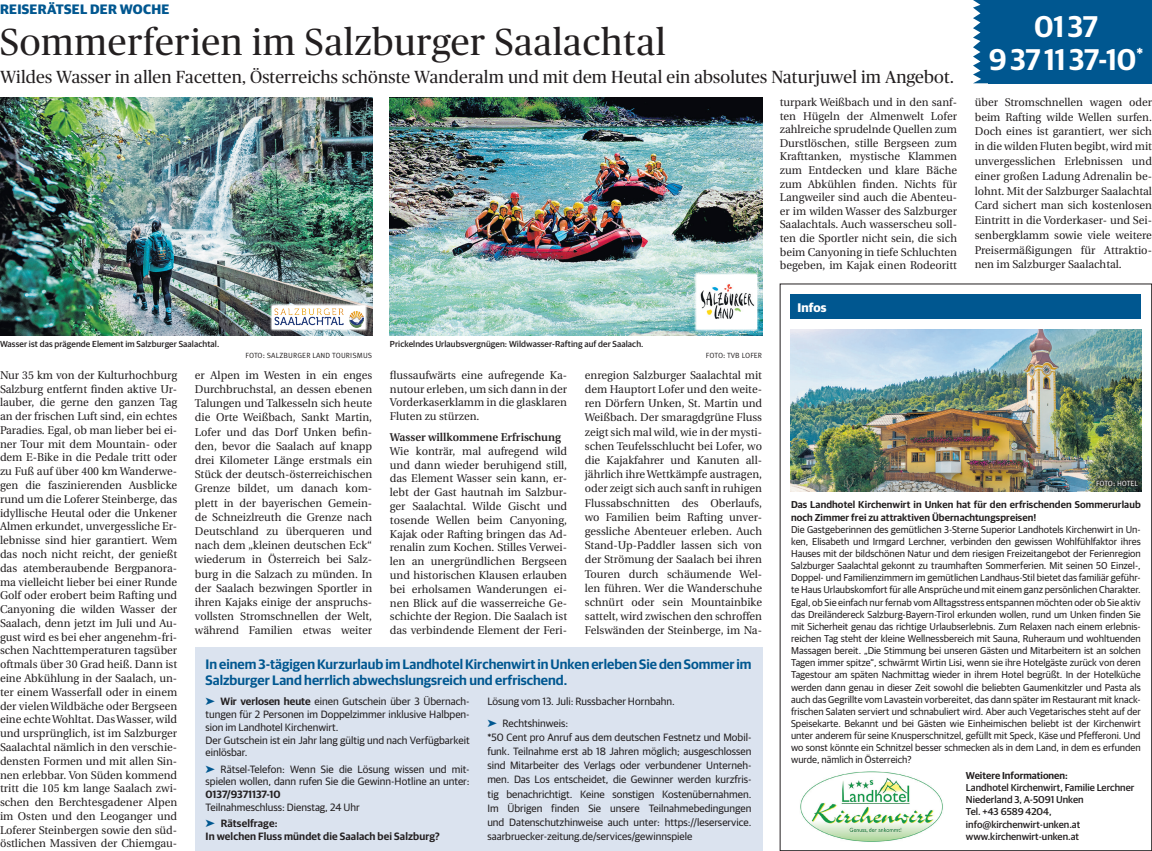
<style>
.page{position:relative;width:1152px;height:851px;background:#fff}
.page>*{position:absolute;margin:0;border:0;box-sizing:border-box;transform-origin:0 0}
.t1{font:37.5px "Publico";letter-spacing:.02em;color:#231f20}
.t2{font:600 30px/33.8px "Gdn Sans";color:#fff;text-align:center}
.t3{font:17.5px "Publico";letter-spacing:.01em;color:#231f20}
.t4{font:600 13.75px/16.5px "Gdn Sans";color:#005790}
.t5{font:700 13.75px "Gdn Sans";letter-spacing:.02em;color:#005790}
.t6{font:700 12.5px "Gdn Sans";letter-spacing:.01em;color:#fff}
.t7{font:11.25px/13.8px "Utopia";color:#231f20;text-align:justify}
.t8{font:600 11.25px "Utopia";color:#231f20}
.t9{font:10.62px/14.2px "Gdn Sans";color:#231f20}
.t10{font:600 10.62px "Gdn Sans";letter-spacing:.01em;color:#231f20}
.t11{font:10px/12.1px "Gdn Sans";color:#231f20;text-align:justify}
.t12{font:600 10px/12.1px "Gdn Sans";letter-spacing:.01em;color:#231f20}
.t13{font:500 10px/12.1px "Gdn Sans";color:#231f20}
.t14{font:500 8.75px "Gdn Sans";letter-spacing:.01em;color:#231f20}
.t15{font:7.5px "Meta OT Norm";letter-spacing:.02em;color:#231f20}
.t16{font:7.5px "Meta OT Norm";letter-spacing:.01em;color:#fff}
.s1{color:#005790}
.s2{font-weight:600}
</style>
<div class="page">
<div style="left:989px;top:0;width:163px;height:83px;background:#005790"></div>
<svg style="left:973px;top:0;width:16px;height:83px"></svg>
<div style="left:195px;top:647px;width:567px;height:203px;background:#dbe3ef"></div>
<div style="left:790px;top:294px;width:351px;height:25px;background:#005790"></div>
<img style="left:790px;top:330px;width:351px;height:161px">
<svg style="left:1093px;top:476px;width:48px;height:13px"></svg>
<img style="left:800px;top:771px;width:143px;height:71px">
<img style="left:0;top:97px;width:372px;height:238px">
<img style="left:390px;top:97px;width:372px;height:238px">
<svg style="left:269px;top:303px;width:99px;height:29px"></svg>
<div style="left:272px;top:306px;width:93px;height:23px;background:#fff"></div>
<img style="left:274px;top:308px;width:89px;height:19px">
<svg style="left:694px;top:272px;width:65px;height:60px"></svg>
<div style="left:697px;top:275px;width:59px;height:54px;background:#fff"></div>
<img style="left:700px;top:284px;width:55px;height:35px">
<p class="t5" style="left:0;top:2px;width:171px">REISERÄTSEL DER WOCHE</p>
<h1 class="t1" style="left:0;top:21px;width:667px">Sommerferien im Salzburger Saalachtal</h1>
<h3 class="t3" style="left:0;top:67px;width:955px">Wildes Wasser in allen Facetten, Österreichs schönste Wanderalm und mit dem Heutal ein absolutes Naturjuwel im Angebot.</h3>
<h2 class="t2" style="left:988px;top:9px;width:156px">0137<br>9371137-10<sup>*</sup></h2>
<p class="t7" style="left:780px;top:95px;width:179px">turpark Weißbach und in den sanf&shy;ten Hügeln der Almenwelt Lofer zahlreiche sprudelnde Quellen zum Durstlöschen, stille Bergseen zum Krafttanken, mystische Klammen zum Entdecken und klare Bäche zum Abkühlen finden. Nichts für Langweiler sind auch die Abenteu&shy;er im wilden Wasser des Salzburger Saalachtals. Auch wasserscheu soll&shy;ten die Sportler nicht sein, die sich beim Canyoning in tiefe Schluchten begeben, im Kajak einen Rodeoritt</p>
<p class="t7" style="left:974px;top:95px;width:179px;line-height:14.8px">über Stromschnellen wagen oder beim Rafting wilde Wellen surfen.<br>Doch eines ist garantiert, wer sich in die wilden Fluten begibt, wird mit unvergesslichen Erlebnissen und einer großen Ladung Adrenalin be&shy;lohnt. Mit der Salzburger Saalachtal Card sichert man sich kostenlosen Eintritt in die Vorderkaser- und Sei&shy;senbergklamm sowie viele weitere Preisermäßigungen für Attraktio&shy;nen im Salzburger Saalachtal.</p>
<p class="t14" style="left:0;top:339px;width:221px">Wasser ist das prägende Element im Salzburger Saalachtal.</p>
<p class="t15" style="left:245px;top:350px;width:128px">FOTO: SALZBURGER LAND TOURISMUS</p>
<p class="t14" style="left:390px;top:339px;width:255px">Prickelndes Urlaubsvergnügen: Wildwasser-Rafting auf der Saalach.</p>
<p class="t15" style="left:706px;top:350px;width:58px">FOTO: TVB LOFER</p>
<p class="t7" style="left:0;top:368px;width:179px">Nur 35 km von der Kulturhochburg Salzburg entfernt finden aktive Ur&shy;lauber, die gerne den ganzen Tag an der frischen Luft sind, ein echtes Paradies. Egal, ob man lieber bei ei&shy;ner Tour mit dem Mountain- oder dem E-Bike in die Pedale tritt oder zu Fuß auf über 400 km Wanderwe&shy;gen die faszinierenden Ausblicke rund um die Loferer Steinberge, das idyllische Heutal oder die Unkener Almen erkundet, unvergessliche Er&shy;lebnisse sind hier garantiert. Wem das noch nicht reicht, der genießt das atemberaubende Bergpanora&shy;ma vielleicht lieber bei einer Runde Golf oder erobert beim Rafting und Canyoning die wilden Wasser der Saalach, denn jetzt im Juli und Au&shy;gust wird es bei eher angenehm-fri&shy;schen Nachttemperaturen tagsüber oftmals über 30 Grad heiß. Dann ist eine Abkühlung in der Saalach, un&shy;ter einem Wasserfall oder in einem der vielen Wildbäche oder Bergseen eine echte Wohltat. Das Wasser, wild und ursprünglich, ist im Salzburger Saalachtal nämlich in den verschie&shy;densten Formen und mit allen Sin&shy;nen erlebbar. Von Süden kommend tritt die 105 km lange Saalach zwi&shy;schen den Berchtesgadener Alpen im Osten und den Leoganger und Loferer Steinbergen sowie den süd&shy;östlichen Massiven der Chiemgau-</p>
<p class="t7" style="left:195px;top:368px;width:179px;line-height:14.1px">er Alpen im Westen in ein enges Durchbruchstal, an dessen ebenen Talungen und Talkesseln sich heute die Orte Weißbach, Sankt Martin, Lofer und das Dorf Unken befin&shy;den, bevor die Saalach auf knapp drei Kilometer Länge erstmals ein Stück der deutsch-österreichischen Grenze bildet, um danach kom&shy;plett in der bayerischen Gemein&shy;de Schneizlreuth die Grenze nach Deutschland zu überqueren und nach dem „kleinen deutschen Eck“ wiederum in Österreich bei Salz&shy;burg in die Salzach zu münden. In der Saalach bezwingen Sportler in ihren Kajaks einige der anspruchs&shy;vollsten Stromschnellen der Welt, während Familien etwas weiter</p>
<p class="t7" style="left:390px;top:368px;width:179px">flussaufwärts eine aufregende Ka&shy;nutour erleben, um sich dann in der Vorderkaserklamm in die glasklaren Fluten zu stürzen.</p>
<p class="t7" style="left:585px;top:368px;width:179px;line-height:14.1px">enregion Salzburger Saalachtal mit dem Hauptort Lofer und den weite&shy;ren Dörfern Unken, St. Martin und Weißbach. Der smaragdgrüne Fluss zeigt sich mal wild, wie in der mysti&shy;schen Teufelsschlucht bei Lofer, wo die Kajakfahrer und Kanuten all&shy;jährlich ihre Wettkämpfe austragen, oder zeigt sich auch sanft in ruhigen Flussabschnitten des Oberlaufs, wo Familien beim Rafting unver&shy;gessliche Abenteuer erleben. Auch Stand-Up-Paddler lassen sich von der Strömung der Saalach bei ihren Touren durch schäumende Wel&shy;len führen. Wer die Wanderschuhe schnürt oder sein Mountainbike sattelt, wird zwischen den schroffen Felswänden der Steinberge, im Na-</p>
<p class="t8" style="left:390px;top:431px;width:173px">Wasser willkommene Erfrischung</p>
<p class="t7" style="left:390px;top:444px;width:179px">Wie konträr, mal aufregend wild und dann wieder beruhigend still, das Element Wasser sein kann, er&shy;lebt der Gast hautnah im Salzbur&shy;ger Saalachtal. Wilde Gischt und tosende Wellen beim Canyoning, Kajak oder Rafting bringen das Ad&shy;renalin zum Kochen. Stilles Verwei&shy;len an unergründlichen Bergseen und historischen Klausen erlauben bei erholsamen Wanderungen ei&shy;nen Blick auf die wasserreiche Ge&shy;schichte der Region. Die Saalach ist das verbindende Element der Feri-</p>
<p class="t4" style="left:206px;top:655px;width:547px">In einem 3-tägigen Kurzurlaub im Landhotel Kirchenwirt in Unken erleben Sie den Sommer im<br>Salzburger Land herrlich abwechslungsreich und erfrischend.</p>
<p class="t9" style="left:206px;top:695px;width:266px;line-height:12.8px"><span class="s1">➤</span> <span class="s2">Wir verlosen heute</span> einen Gutschein über 3 Übernach&shy;tungen für 2 Personen im Doppelzimmer inklusive Halbpen&shy;sion im Landhotel Kirchenwirt.<br>Der Gutschein ist ein Jahr lang gültig und nach Verfügbarkeit einlösbar.</p>
<p class="t9" style="left:206px;top:762px;width:266px;line-height:12.8px"><span class="s1">➤</span> Rätsel-Telefon: Wenn Sie die Lösung wissen und mit&shy;spielen wollen, dann rufen Sie die Gewinn-Hotline an unter:</p>
<p class="t10" style="left:206px;top:788px;width:76px">0137/9371137-10</p>
<p class="t9" style="left:206px;top:798px;width:156px;line-height:16.2px">Teilnahmeschluss: Dienstag, 24 Uhr <span class="s1">➤</span> <span class="s2">Rätselfrage:</span></p>
<p class="t10" style="left:206px;top:829px;width:236px">In welchen Fluss mündet die Saalach bei Salzburg?</p>
<p class="t9" style="left:487px;top:690px;width:189px;line-height:21.2px">Lösung vom 13. Juli: Russbacher Hornbahn. <span class="s1">➤</span> Rechtshinweis:</p>
<p class="t9" style="left:487px;top:729px;width:266px;text-align:justify">*50 Cent pro Anruf aus dem deutschen Festnetz und Mobil&shy;funk. Teilnahme erst ab 18 Jahren möglich; ausgeschlossen sind Mitarbeiter des Verlags oder verbundener Unterneh&shy;men. Das Los entscheidet, die Gewinner werden kurzfris&shy;tig benachrichtigt. Keine sonstigen Kostenübernahmen.<br>Im Übrigen finden Sie unsere Teilnahmebedingungen und Datenschutzhinweise auch unter: https://leserservice. saarbruecker-zeitung.de/services/gewinnspiele</p>
<p class="t6" style="left:797px;top:300px;width:31px">Infos</p>
<p class="t16" style="left:1096px;top:478px;width:43px">FOTO: HOTEL</p>
<p class="t12" style="left:791px;top:499px;width:351px">Das Landhotel Kirchenwirt in Unken hat für den erfrischenden Sommerurlaub noch Zimmer frei zu attraktiven Übernachtungspreisen!</p>
<p class="t11" style="left:791px;top:523px;width:351px">Die Gastgeberinnen des gemütlichen 3-Sterne Superior Landhotels Kirchenwirt in Un&shy;ken, Elisabeth und Irmgard Lerchner, verbinden den gewissen Wohlfühlfaktor ihres Hauses mit der bildschönen Natur und dem riesigen Freizeitangebot der Ferienregion Salzburger Saalachtal gekonnt zu traumhaften Sommerferien. Mit seinen 50 Einzel-, Doppel- und Familienzimmern im gemütlichen Landhaus-Stil bietet das familiär geführ&shy;te Haus Urlaubskomfort für alle Ansprüche und mit einem ganz persönlichen Charakter.<br>Egal, ob Sie einfach nur fernab vom Alltagsstress entspannen möchten oder ob Sie aktiv das Dreiländereck Salzburg-Bayern-Tirol erkunden wollen, rund um Unken finden Sie mit Sicherheit genau das richtige Urlaubserlebnis. Zum Relaxen nach einem erlebnis&shy;reichen Tag steht der kleine Wellnessbereich mit Sauna, Ruheraum und wohltuenden Massagen bereit. „Die Stimmung bei unseren Gästen und Mitarbeitern ist an solchen Tagen immer spitze“, schwärmt Wirtin Lisi, wenn sie ihre Hotelgäste zurück von deren Tagestour am späten Nachmittag wieder in ihrem Hotel begrüßt. In der Hotelküche werden dann genau in dieser Zeit sowohl die beliebten Gaumenkitzler und Pasta als auch das Gegrillte vom Lavastein vorbereitet, das dann später im Restaurant mit knack&shy;frischen Salaten serviert und schnabuliert wird. Aber auch Vegetarisches steht auf der Speisekarte. Bekannt und bei Gästen wie Einheimischen beliebt ist der Kirchenwirt unter anderem für seine Knusperschnitzel, gefüllt mit Speck, Käse und Pfefferoni. Und wo sonst könnte ein Schnitzel besser schmecken als in dem Land, in dem es erfunden wurde, nämlich in Österreich?</p>
<p class="t12" style="left:966px;top:769px;width:103px">Weitere Informationen:</p>
<p class="t13" style="left:966px;top:781px;width:170px">Landhotel Kirchenwirt, Familie Lerchner<br>Niederland 3, A-5091 Unken<br>Tel. +43 6589 4204, info@kirchenwirt-unken.at www.kirchenwirt-unken.at</p>
</div>
